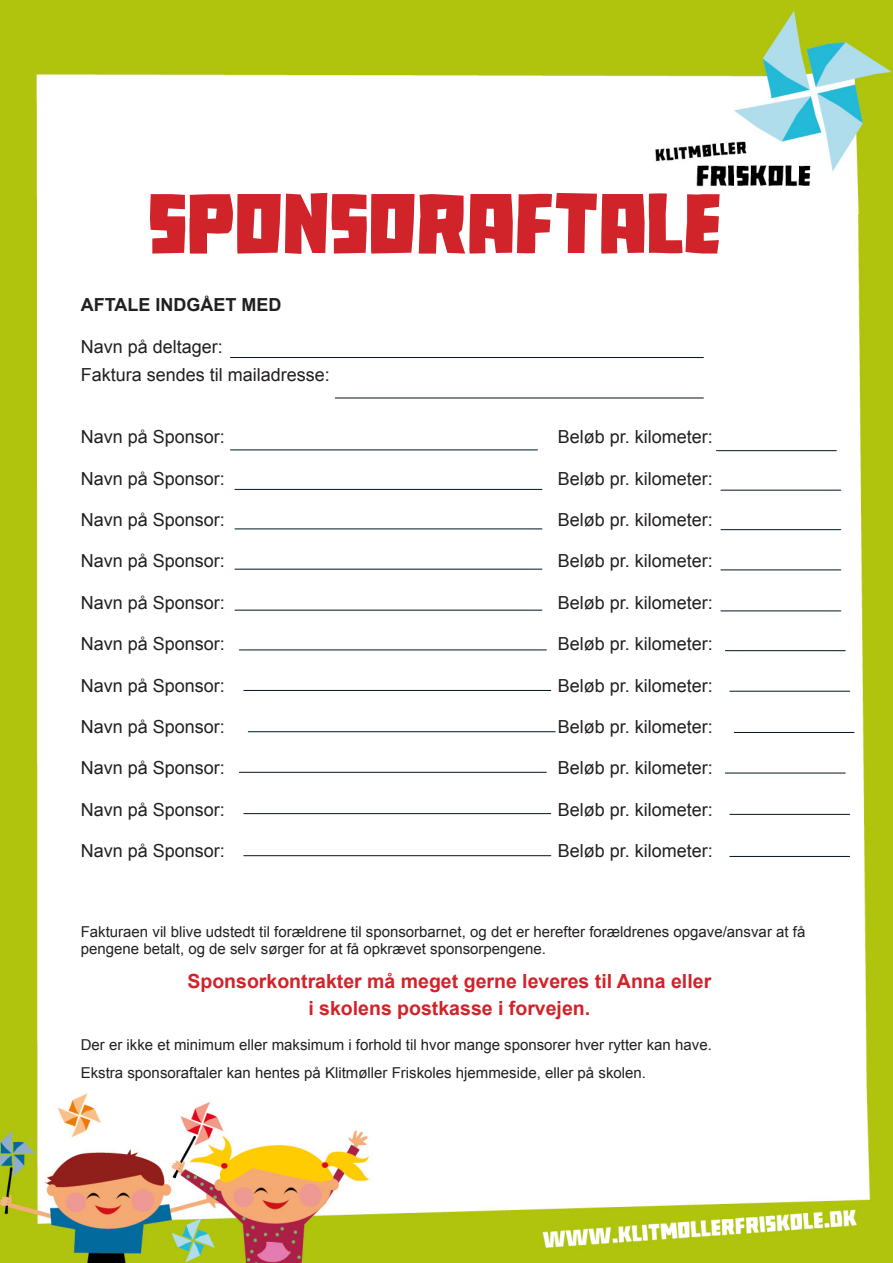
<style>
.page{position:relative;width:893px;height:1263px;background:#fff}
.page>*{position:absolute;margin:0;border:0;box-sizing:border-box;transform-origin:0 0}
.t1{font:900 84px "Black Paint";color:#d1232a}
.t2{font:700 19.5px/27px "Arial";color:#d1232a;text-align:center}
.t3{font:18px "Arial";color:#231f20}
.t4{font:700 18px "Arial";color:#231f20}
.t5{font:15px/17.2px "Arial";color:#231f20}
</style>
<div class="page">
<img style="left:0;top:0;width:893px;height:1072px">
<img style="left:0;top:1072px;width:893px;height:191px">
<svg style="left:144px;top:187px;width:582px;height:74px"></svg>
<hr style="left:230px;top:449px;width:307px;height:1px;background:#011622">
<hr style="left:235px;top:489px;width:307px;height:1px;background:#011622">
<hr style="left:235px;top:528px;width:307px;height:1px;background:#011622">
<hr style="left:235px;top:569px;width:307px;height:1px;background:#011622">
<hr style="left:235px;top:610px;width:307px;height:1px;background:#011622">
<hr style="left:239px;top:649px;width:307px;height:1px;background:#011622">
<hr style="left:244px;top:690px;width:307px;height:1px;background:#011622">
<hr style="left:248px;top:731px;width:307px;height:1px;background:#011622">
<hr style="left:239px;top:772px;width:307px;height:1px;background:#011622">
<hr style="left:244px;top:813px;width:307px;height:1px;background:#011622">
<hr style="left:244px;top:855px;width:307px;height:1px;background:#011622">
<hr style="left:716px;top:450px;width:120px;height:1px;background:#011622">
<hr style="left:721px;top:490px;width:120px;height:1px;background:#011622">
<hr style="left:721px;top:529px;width:120px;height:1px;background:#011622">
<hr style="left:721px;top:569px;width:120px;height:1px;background:#011622">
<hr style="left:721px;top:610px;width:120px;height:1px;background:#011622">
<hr style="left:725px;top:650px;width:120px;height:1px;background:#011622">
<hr style="left:730px;top:691px;width:120px;height:1px;background:#011622">
<hr style="left:734px;top:732px;width:120px;height:1px;background:#011622">
<hr style="left:725px;top:773px;width:120px;height:1px;background:#011622">
<hr style="left:730px;top:814px;width:120px;height:1px;background:#011622">
<hr style="left:730px;top:856px;width:120px;height:1px;background:#011622">
<hr style="left:230px;top:357px;width:473px;height:1px;background:#011622">
<hr style="left:335px;top:398px;width:368px;height:1px;background:#011622">
<p class="t1" style="left:148px;top:175px;width:575px">SPONSORAFTALE</p>
<p class="t4" style="left:81px;top:293px;width:202px">AFTALE INDGÅET MED</p>
<p class="t3" style="left:81px;top:334px;width:144px">Navn på deltager:</p>
<p class="t3" style="left:81px;top:363px;width:251px">Faktura sendes til mailadresse:</p>
<p class="t3" style="left:81px;top:425px;width:146px">Navn på Sponsor:</p>
<p class="t3" style="left:558px;top:425px;width:157px">Beløb pr. kilometer:</p>
<p class="t3" style="left:81px;top:466px;width:146px">Navn på Sponsor:</p>
<p class="t3" style="left:558px;top:466px;width:157px">Beløb pr. kilometer:</p>
<p class="t3" style="left:81px;top:508px;width:146px">Navn på Sponsor:</p>
<p class="t3" style="left:558px;top:508px;width:157px">Beløb pr. kilometer:</p>
<p class="t3" style="left:81px;top:549px;width:146px">Navn på Sponsor:</p>
<p class="t3" style="left:558px;top:549px;width:157px">Beløb pr. kilometer:</p>
<p class="t3" style="left:81px;top:591px;width:146px">Navn på Sponsor:</p>
<p class="t3" style="left:558px;top:591px;width:157px">Beløb pr. kilometer:</p>
<p class="t3" style="left:81px;top:632px;width:146px">Navn på Sponsor:</p>
<p class="t3" style="left:558px;top:632px;width:157px">Beløb pr. kilometer:</p>
<p class="t3" style="left:81px;top:673px;width:146px">Navn på Sponsor:</p>
<p class="t3" style="left:558px;top:673px;width:157px">Beløb pr. kilometer:</p>
<p class="t3" style="left:81px;top:715px;width:146px">Navn på Sponsor:</p>
<p class="t3" style="left:558px;top:715px;width:157px">Beløb pr. kilometer:</p>
<p class="t3" style="left:81px;top:756px;width:146px">Navn på Sponsor:</p>
<p class="t3" style="left:558px;top:756px;width:157px">Beløb pr. kilometer:</p>
<p class="t3" style="left:81px;top:798px;width:146px">Navn på Sponsor:</p>
<p class="t3" style="left:558px;top:798px;width:157px">Beløb pr. kilometer:</p>
<p class="t3" style="left:81px;top:839px;width:146px">Navn på Sponsor:</p>
<p class="t3" style="left:558px;top:839px;width:157px">Beløb pr. kilometer:</p>
<p class="t5" style="left:81px;top:923px;width:726px">Fakturaen vil blive udstedt til forældrene til sponsorbarnet, og det er herefter forældrenes opgave/ansvar at få pengene betalt, og de selv sørger for at få opkrævet sponsorpengene.</p>
<p class="t2" style="left:187px;top:969px;width:525px">Sponsorkontrakter må meget gerne leveres til Anna eller i skolens postkasse i forvejen.</p>
<p class="t5" style="left:81px;top:1036px;width:633px">Der er ikke et minimum eller maksimum i forhold til hvor mange sponsorer hver rytter kan have.</p>
<p class="t5" style="left:81px;top:1064px;width:567px">Ekstra sponsoraftaler kan hentes på Klitmøller Friskoles hjemmeside, eller på skolen.</p>
</div>
